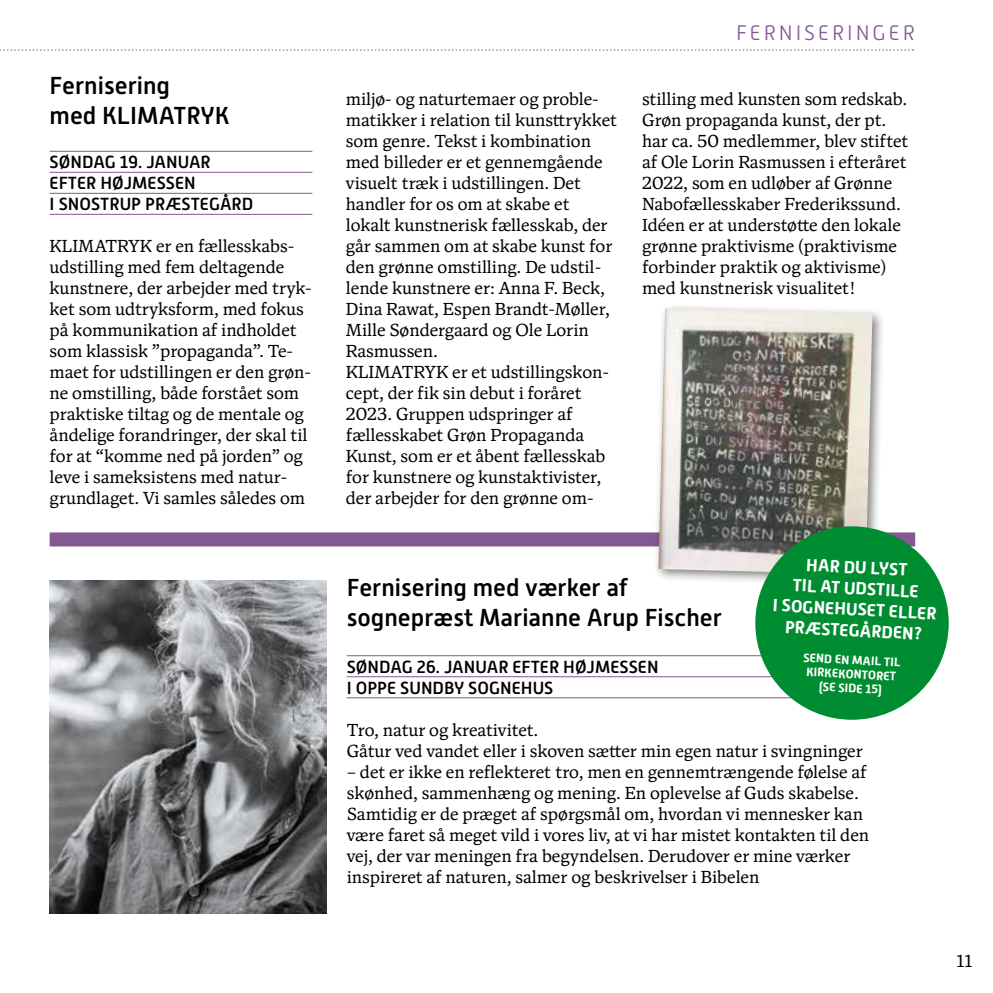
<style>
.page{position:relative;width:993px;height:993px;background:#fff}
.page>*{position:absolute;margin:0;border:0;box-sizing:border-box;transform-origin:0 0}
.t1{font:500 24.5px/29.4px "Alwyn New";color:#000}
.t2{font:300 21px "Alwyn New";letter-spacing:.14em;color:#845890}
.t3{font:17.5px/21px "Antonia Variable";color:#000}
.t4{font:500 17.5px/21px "Alwyn New";color:#000}
.t5{font:700 17.5px/21px "Alwyn New";color:#fff;text-align:center}
.t6{font:700 12.25px/14px "Alwyn New";color:#fff;text-align:center}
</style>
<div class="page">
<svg style="left:0;top:49px;width:913px;height:2px"></svg>
<div style="left:50px;top:532px;width:864px;height:14px;background:#845890"></div>
<hr style="left:50px;top:151px;width:262px;height:1px;background:#845890">
<hr style="left:50px;top:172px;width:262px;height:1px;background:#845890">
<hr style="left:50px;top:193px;width:262px;height:1px;background:#845890">
<hr style="left:50px;top:214px;width:262px;height:1px;background:#845890">
<hr style="left:346px;top:655px;width:549px;height:1px;background:#845890">
<hr style="left:346px;top:676px;width:549px;height:1px;background:#845890">
<hr style="left:346px;top:697px;width:549px;height:1px;background:#845890">
<div style="left:652px;top:303px;width:233px;height:284px;background:#000;opacity:.5"></div>
<img style="left:658px;top:308px;width:214px;height:266px">
<img style="left:50px;top:580px;width:276px;height:333px">
<div style="left:755px;top:526px;width:193px;height:193px;background:#008d31;border-radius:50%"></div>
<h1 class="t1" style="left:50px;top:71px;width:181px">Fernisering<br>med KLIMATRYK</h1>
<p class="t4" style="left:50px;top:152px;width:205px">SØNDAG 19. JANUAR<br>EFTER HØJMESSEN<br>I SNOSTRUP PRÆSTEGÅRD</p>
<p class="t3" style="left:50px;top:236px;width:263px">KLIMATRYK er en fællesskabs&shy;udstilling med fem deltagende kunstnere, der arbejder med tryk&shy;ket som udtryksform, med fokus på kommunikation af indholdet som klassisk ”propaganda”. Te&shy;maet for udstillingen er den grøn&shy;ne omstilling, både forstået som praktiske tiltag og de mentale og åndelige forandringer, der skal til for at “komme ned på jorden” og leve i sameksistens med natur&shy;grundlaget. Vi samles således om</p>
<p class="t2" style="left:735px;top:22px;width:180px">FERNISERINGER</p>
<p class="t3" style="left:346px;top:89px;width:272px">miljø- og naturtemaer og proble&shy;matikker i relation til kunsttrykket som genre. Tekst i kombination med billeder er et gennemgående visuelt træk i udstillingen. Det handler for os om at skabe et lokalt kunstnerisk fællesskab, der går sammen om at skabe kunst for den grønne omstilling. De udstil&shy;lende kunstnere er: Anna F. Beck,<br>Dina Rawat, Espen Brandt-Møller,<br>Mille Søndergaard og Ole Lorin<br>Rasmussen.<br>KLIMATRYK er et udstillingskon&shy;cept, der fik sin debut i foråret<br>2023. Gruppen udspringer af fællesskabet Grøn Propaganda<br>Kunst, som er et åbent fællesskab for kunstnere og kunstaktivister, der arbejder for den grønne om-</p>
<p class="t3" style="left:642px;top:89px;width:268px">stilling med kunsten som redskab.<br>Grøn propaganda kunst, der pt. har ca. 50 medlemmer, blev stiftet af Ole Lorin Rasmussen i efteråret<br>2022, som en udløber af Grønne<br>Nabofællesskaber Frederikssund.<br>Idéen er at understøtte den lokale grønne praktivisme (praktivisme forbinder praktik og aktivisme) med kunstnerisk visualitet!</p>
<p class="t5" style="left:775px;top:552px;width:165px;rotate:3deg">HAR DU LYST<br>TIL AT UDSTILLE<br>I SOGNEHUSET ELLER<br>PRÆSTEGÅRDEN?</p>
<p class="t6" style="left:803px;top:650px;width:99px;rotate:3deg">SEND EN MAIL TIL<br>KIRKEKONTORET (SE SIDE 15)</p>
<h1 class="t1" style="left:346px;top:573px;width:376px">Fernisering med værker af sognepræst Marianne Arup Fischer</h1>
<p class="t4" style="left:346px;top:656px;width:313px">SØNDAG 26. JANUAR EFTER HØJMESSEN<br>I OPPE SUNDBY SOGNEHUS</p>
<p class="t3" style="left:346px;top:719px;width:517px">Tro, natur og kreativitet.<br>Gåtur ved vandet eller i skoven sætter min egen natur i svingninger</p>
<p class="t3" style="left:346px;top:761px;width:524px">– det er ikke en reflekteret tro, men en gennemtrængende følelse af skønhed, sammenhæng og mening. En oplevelse af Guds skabelse.<br>Samtidig er de præget af spørgsmål om, hvordan vi mennesker kan være faret så meget vild i vores liv, at vi har mistet kontakten til den vej, der var meningen fra begyndelsen. Derudover er mine værker inspireret af naturen, salmer og beskrivelser i Bibelen</p>
<p class="t3" style="left:956px;top:950px;width:17px">11</p>
</div>
